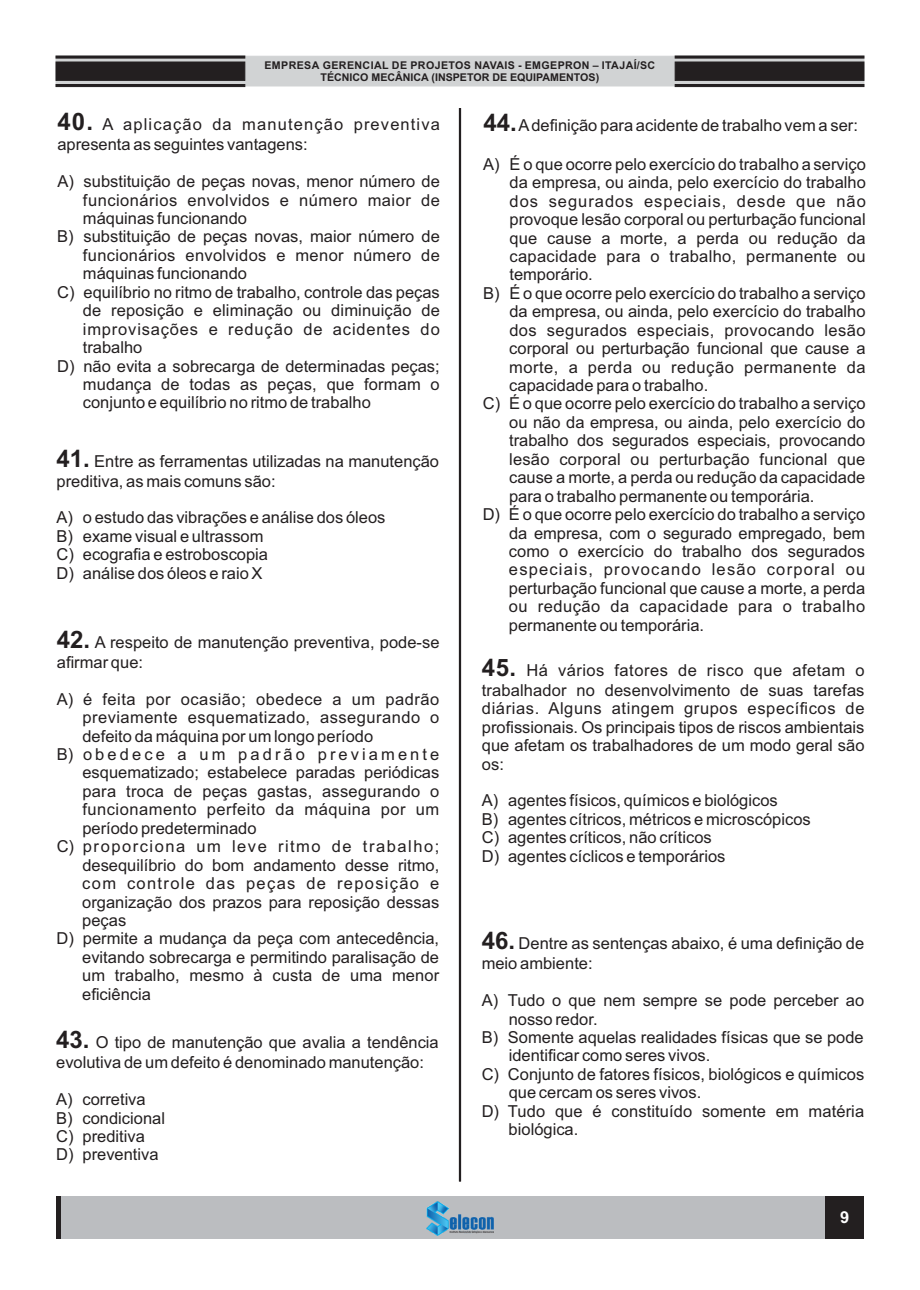
<style>
.page{position:relative;width:920px;height:1290px;background:#fff}
.page>*{position:absolute;margin:0;border:0;box-sizing:border-box;transform-origin:0 0}
.t1{font:16.5px/18.5px "Arial";color:#231f20}
.t2{font:16.5px "Arial";letter-spacing:.03em;color:#231f20}
.t3{font:16.5px "Arial";letter-spacing:.025em;color:#231f20}
.t4{font:16.5px "Arial";letter-spacing:.02em;color:#231f20}
.t5{font:16.5px/20px "Arial";letter-spacing:.07em;color:#231f20}
.t6{font:16.5px "Arial";letter-spacing:.09em;color:#231f20}
.t7{font:16.5px "Arial";letter-spacing:.075em;color:#231f20}
.t8{font:16.5px "Arial";letter-spacing:.05em;color:#231f20}
.t9{font:16.5px "Arial";letter-spacing:.06em;color:#231f20}
.t10{font:16.5px "Arial";letter-spacing:.08em;color:#231f20}
.t11{font:16.5px "Arial";letter-spacing:.185em;color:#231f20}
.t12{font:700 16.5px "Arial";color:#fff}
.t13{font:700 10.65px/11.9px "Arial";letter-spacing:.025em;color:#231f20;text-align:center}
.s1{font-weight:700;font-size:24px}
</style>
<div class="page">
<hr style="left:459px;top:108px;width:2px;height:1073px;background:#231f20">
<div style="left:56px;top:1196px;width:808px;height:42px;background:#bbbdc0"></div>
<img style="left:426px;top:1201px;width:68px;height:34px">
<div style="left:56px;top:1196px;width:5px;height:42px;background:#231f20"></div>
<div style="left:826px;top:1196px;width:38px;height:42px;background:#231f20"></div>
<svg style="left:55px;top:55px;width:810px;height:32px;background:#929192"></svg>
<p class="t13" style="left:264px;top:60px;width:392px">EMPRESA GERENCIAL DE PROJETOS NAVAIS - EMGEPRON – ITAJAÍ/SC<br>TÉCNICO MECÂNICA (INSPETOR DE EQUIPAMENTOS)</p>
<p class="t5" style="left:57px;top:116px;width:384px"><span class="s1">40.</span> A aplicação da manutenção preventiva apresenta as seguintes vantagens:</p>
<p class="t1" style="left:57px;top:174px;width:384px">A) substituição de peças novas, menor número de</p>
<p class="t2" style="left:83px;top:194px;width:358px">funcionários envolvidos e número maior de</p>
<p class="t1" style="left:83px;top:211px;width:166px">máquinas funcionando</p>
<p class="t1" style="left:57px;top:229px;width:384px">B) substituição de peças novas, maior número de</p>
<p class="t4" style="left:83px;top:249px;width:358px">funcionários envolvidos e menor número de</p>
<p class="t1" style="left:83px;top:266px;width:166px">máquinas funcionando</p>
<p class="t1" style="left:57px;top:284px;width:384px">C) equilíbrio no ritmo de trabalho, controle das peças</p>
<p class="t1" style="left:83px;top:303px;width:358px">de reposição e eliminação ou diminuição de</p>
<p class="t8" style="left:83px;top:323px;width:358px">improvisações e redução de acidentes do</p>
<p class="t1" style="left:83px;top:340px;width:61px">trabalho</p>
<p class="t1" style="left:57px;top:358px;width:384px">D) não evita a sobrecarga de determinadas peças;</p>
<p class="t1" style="left:83px;top:376px;width:358px">mudança de todas as peças, que formam o</p>
<p class="t1" style="left:83px;top:395px;width:290px">conjunto e equilíbrio no ritmo de trabalho</p>
<p class="t1" style="left:57px;top:452px;width:384px;line-height:20px"><span class="s1">41.</span> Entre as ferramentas utilizadas na manutenção preditiva, as mais comuns são:</p>
<p class="t1" style="left:57px;top:510px;width:330px">A) o estudo das vibrações e análise dos óleos<br>B) exame visual e ultrassom<br>C) ecografia e estroboscopia<br>D) análise dos óleos e raio X</p>
<p class="t1" style="left:57px;top:633px;width:384px;line-height:20px"><span class="s1">42.</span> A respeito de manutenção preventiva, pode-se afirmar que:</p>
<p class="t2" style="left:57px;top:693px;width:384px">A) é feita por ocasião; obedece a um padrão</p>
<p class="t3" style="left:82px;top:711px;width:358px">previamente esquematizado, assegurando o</p>
<p class="t1" style="left:82px;top:728px;width:292px">defeito da máquina por um longo período</p>
<p class="t11" style="left:57px;top:748px;width:384px">B) obedece a um padrão previamente</p>
<p class="t1" style="left:82px;top:765px;width:358px">esquematizado; estabelece paradas periódicas</p>
<p class="t1" style="left:82px;top:783px;width:358px">para troca de peças gastas, assegurando o</p>
<p class="t2" style="left:82px;top:803px;width:358px">funcionamento perfeito da máquina por um</p>
<p class="t1" style="left:82px;top:820px;width:176px">período predeterminado</p>
<p class="t6" style="left:57px;top:840px;width:384px">C) proporciona um leve ritmo de trabalho;</p>
<p class="t1" style="left:82px;top:857px;width:358px">desequilíbrio do bom andamento desse ritmo,</p>
<p class="t10" style="left:82px;top:877px;width:358px">com controle das peças de reposição e</p>
<p class="t1" style="left:82px;top:894px;width:358px">organização dos prazos para reposição dessas</p>
<p class="t1" style="left:82px;top:912px;width:46px">peças</p>
<p class="t1" style="left:57px;top:931px;width:384px">D) permite a mudança da peça com antecedência,</p>
<p class="t1" style="left:82px;top:949px;width:358px">evitando sobrecarga e permitindo paralisação de</p>
<p class="t1" style="left:82px;top:968px;width:358px">um trabalho, mesmo à custa de uma menor</p>
<p class="t1" style="left:82px;top:986px;width:70px">eficiência</p>
<p class="t1" style="left:56px;top:1034px;width:384px;line-height:20px"><span class="s1">43.</span> O tipo de manutenção que avalia a tendência evolutiva de um defeito é denominado manutenção:</p>
<p class="t1" style="left:56px;top:1092px;width:110px">A) corretiva<br>B) condicional<br>C) preditiva<br>D) preventiva</p>
<p class="t1" style="left:483px;top:118px;width:376px"><span class="s1">44.</span>Adefinição para acidente de trabalho vem a ser:</p>
<p class="t1" style="left:483px;top:156px;width:384px">A) É o que ocorre pelo exercício do trabalho a serviço</p>
<p class="t1" style="left:510px;top:175px;width:358px">da empresa, ou ainda, pelo exercício do trabalho</p>
<p class="t9" style="left:510px;top:195px;width:358px">dos segurados especiais, desde que não</p>
<p class="t1" style="left:509px;top:212px;width:358px">provoque lesão corporal ou perturbação funcional</p>
<p class="t1" style="left:509px;top:230px;width:358px">que cause a morte, a perda ou redução da</p>
<p class="t4" style="left:509px;top:250px;width:358px">capacidade para o trabalho, permanente ou</p>
<p class="t1" style="left:509px;top:267px;width:85px">temporário.</p>
<p class="t1" style="left:483px;top:285px;width:384px">B) É o que ocorre pelo exercício do trabalho a serviço</p>
<p class="t1" style="left:509px;top:304px;width:358px">da empresa, ou ainda, pelo exercício do trabalho</p>
<p class="t3" style="left:509px;top:324px;width:358px">dos segurados especiais, provocando lesão</p>
<p class="t1" style="left:509px;top:341px;width:358px">corporal ou perturbação funcional que cause a</p>
<p class="t2" style="left:509px;top:361px;width:358px">morte, a perda ou redução permanente da</p>
<p class="t1" style="left:509px;top:377px;width:201px">capacidade para o trabalho.</p>
<p class="t1" style="left:483px;top:396px;width:384px">C) É o que ocorre pelo exercício do trabalho a serviço</p>
<p class="t1" style="left:509px;top:414px;width:358px">ou não da empresa, ou ainda, pelo exercício do</p>
<p class="t1" style="left:509px;top:433px;width:358px">trabalho dos segurados especiais, provocando</p>
<p class="t1" style="left:509px;top:451px;width:358px">lesão corporal ou perturbação funcional que</p>
<p class="t1" style="left:509px;top:470px;width:358px">cause a morte, a perda ou redução da capacidade</p>
<p class="t1" style="left:509px;top:488px;width:307px">para o trabalho permanente ou temporária.</p>
<p class="t1" style="left:483px;top:507px;width:384px">D) É o que ocorre pelo exercício do trabalho a serviço</p>
<p class="t1" style="left:509px;top:525px;width:358px">da empresa, com o segurado empregado, bem</p>
<p class="t1" style="left:509px;top:543px;width:357px">como o exercício do trabalho dos segurados</p>
<p class="t7" style="left:509px;top:563px;width:358px">especiais, provocando lesão corporal ou</p>
<p class="t1" style="left:509px;top:580px;width:358px">perturbação funcional que cause a morte, a perda</p>
<p class="t2" style="left:509px;top:600px;width:358px">ou redução da capacidade para o trabalho</p>
<p class="t1" style="left:509px;top:617px;width:197px">permanente ou temporária.</p>
<p class="t1" style="left:482px;top:661px;width:384px;line-height:20.1px"><span class="s1">45.</span> Há vários fatores de risco que afetam o trabalhador no desenvolvimento de suas tarefas</p>
<p class="t1" style="left:482px;top:701px;width:384px;text-align:justify">diárias. Alguns atingem grupos específicos de profissionais. Os principais tipos de riscos ambientais que afetam os trabalhadores de um modo geral são os:</p>
<p class="t1" style="left:482px;top:793px;width:330px">A) agentes físicos, químicos e biológicos<br>B) agentes cítricos, métricos e microscópicos C) agentes críticos, não críticos<br>D) agentes cíclicos e temporários</p>
<p class="t1" style="left:482px;top:935px;width:384px;line-height:20px"><span class="s1">46.</span> Dentre as sentenças abaixo, é uma definição de meio ambiente:</p>
<p class="t1" style="left:482px;top:992px;width:384px">A) Tudo o que nem sempre se pode perceber ao</p>
<p class="t1" style="left:509px;top:1011px;width:90px">nosso redor.</p>
<p class="t1" style="left:482px;top:1029px;width:384px">B) Somente aquelas realidades físicas que se pode</p>
<p class="t1" style="left:509px;top:1048px;width:203px">identificar como seres vivos.</p>
<p class="t1" style="left:482px;top:1066px;width:384px">C) Conjunto de fatores físicos, biológicos e químicos</p>
<p class="t1" style="left:509px;top:1085px;width:194px">que cercam os seres vivos.</p>
<p class="t1" style="left:482px;top:1103px;width:384px">D) Tudo que é constituído somente em matéria</p>
<p class="t1" style="left:509px;top:1122px;width:71px">biológica.</p>
<p class="t12" style="left:840px;top:1211px;width:11px">9</p>
</div>
